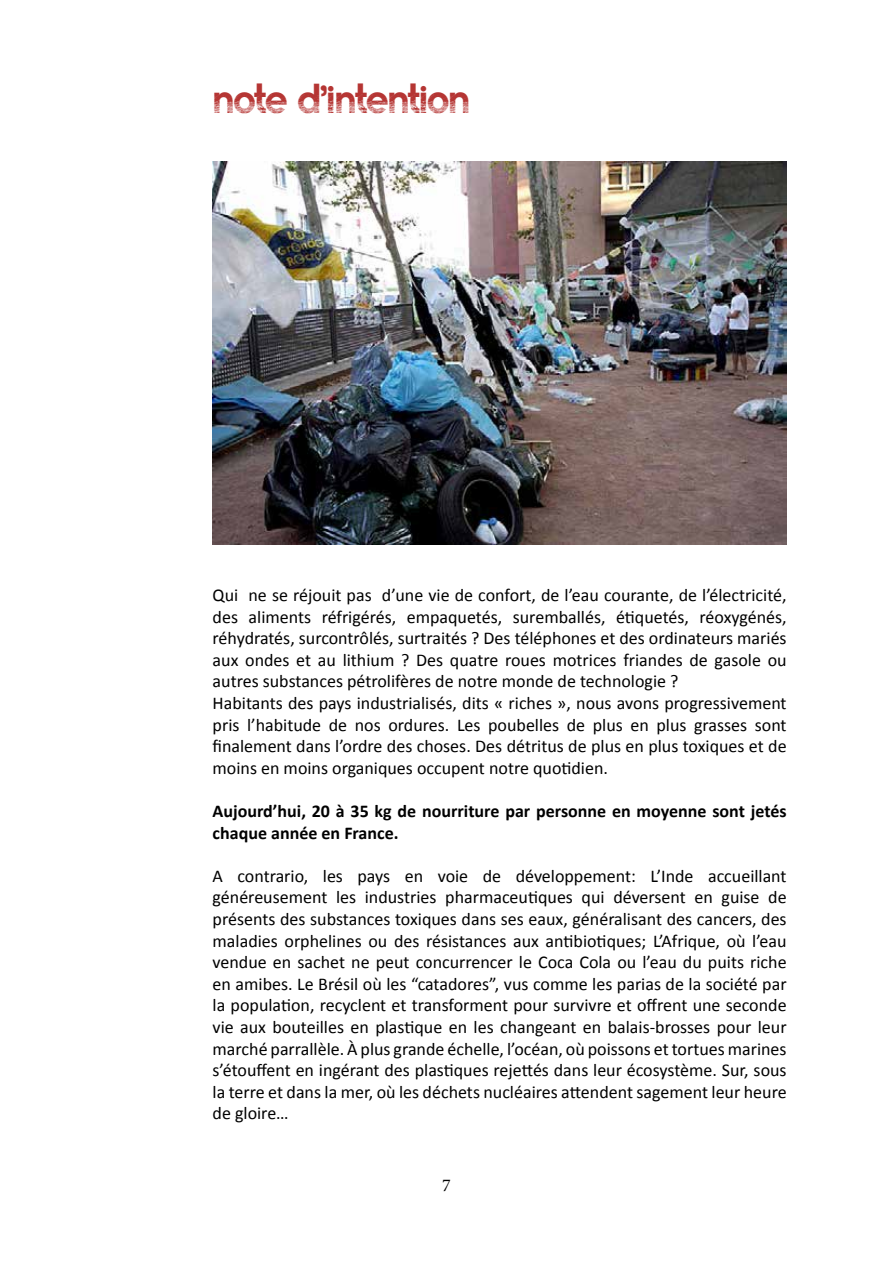
<style>
.page{position:relative;width:893px;height:1263px;background:#fff}
.page>*{position:absolute;margin:0;border:0;box-sizing:border-box;transform-origin:0 0}
.t1{font:500 39.3px "CM Sans Serif Aged";letter-spacing:-.03em;color:#b53533}
.t2{font:18px/21.6px "Calibri";color:#000}
.t3{font:700 18px/21.6px "Calibri";color:#000}
.t4{font:18px "Minion Pro";color:#000}
</style>
<div class="page">
<img style="left:213px;top:162px;width:573px;height:382px">
<h1 class="t1" style="left:213px;top:75px;width:259px">note d’intention</h1>
<p class="t2" style="left:213px;top:584px;width:576px">Qui ne se réjouit pas d’une vie de confort, de l’eau courante, de l’électricité, des aliments réfrigérés, empaquetés, suremballés, étiquetés, réoxygénés, réhydratés, surcontrôlés, surtraités ? Des téléphones et des ordinateurs mariés aux ondes et au lithium ? Des quatre roues motrices friandes de gasole ou autres substances pétrolifères de notre monde de technologie ?<br>Habitants des pays industrialisés, dits « riches », nous avons progressivement pris l’habitude de nos ordures. Les poubelles de plus en plus grasses sont finalement dans l’ordre des choses. Des détritus de plus en plus toxiques et de moins en moins organiques occupent notre quotidien.</p>
<p class="t3" style="left:213px;top:800px;width:576px">Aujourd’hui, 20 à 35 kg de nourriture par personne en moyenne sont jetés chaque année en France.</p>
<p class="t2" style="left:213px;top:865px;width:576px;text-align:justify">A contrario, les pays en voie de développement: L’Inde accueillant généreusement les industries pharmaceutiques qui déversent en guise de présents des substances toxiques dans ses eaux, généralisant des cancers, des maladies orphelines ou des résistances aux antibiotiques; L’Afrique, où l’eau vendue en sachet ne peut concurrencer le Coca Cola ou l’eau du puits riche en amibes. Le Brésil où les “catadores”, vus comme les parias de la société par la population, recyclent et transforment pour survivre et offrent une seconde vie aux bouteilles en plastique en les changeant en balais-brosses pour leur marché parrallèle. À plus grande échelle, l’océan, où poissons et tortues marines s’étouffent en ingérant des plastiques rejettés dans leur écosystème. Sur, sous la terre et dans la mer, où les déchets nucléaires attendent sagement leur heure de gloire…</p>
<p class="t4" style="left:442px;top:1173px;width:10px">7</p>
</div>
